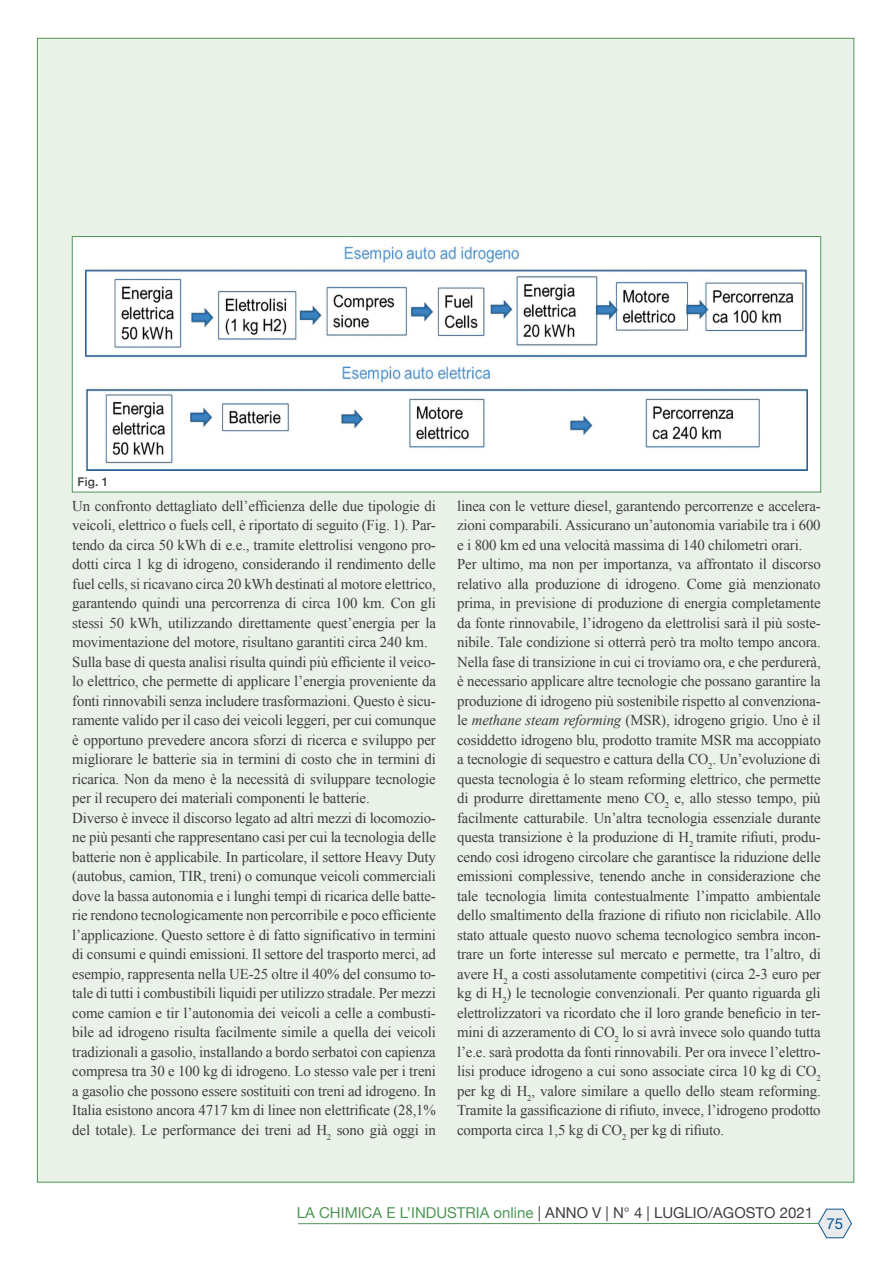
<style>
.page{position:relative;width:893px;height:1263px;background:#fff}
.page>*{position:absolute;margin:0;border:0;box-sizing:border-box;transform-origin:0 0}
.t1{font:15px/19.5px "Times New Roman";letter-spacing:-.01em;color:#3e3e3f;text-align:justify}
.t2{font:15px "Helvetica Neue";color:#3e3e3f}
.t3{font:15px "Helvetica Neue";color:#0b568e}
.Dida{font:500 12px "Helvetica Neue";color:#3e3e3f}
.s1{font-style:italic}
.s2{color:#4f9656}
</style>
<div class="page">
<svg style="left:818px;top:1209px;width:34px;height:29px"></svg>
<hr style="left:298px;top:1223px;width:520px;height:1px;background:#4f9656">
<div style="left:37px;top:38px;width:817px;height:1144px;background:#eaf1e8;border:1px solid #4f9656"></div>
<div style="left:72px;top:236px;width:749px;height:256px;background:#fff"></div>
<img style="left:85px;top:246px;width:723px;height:225px">
<div style="left:72px;top:236px;width:749px;height:256px;border:1px solid #4f9656"></div>
<p class="Dida" style="left:78px;top:472px;width:32px">Fig. 1</p>
<p class="t1" style="left:72px;top:496px;width:365px">Un confronto dettagliato dell’efficienza delle due tipologie di veicoli, elettrico o fuels cell, è riportato di seguito (Fig. 1). Par&shy;tendo da circa 50 kWh di e.e., tramite elettrolisi vengono pro&shy;dotti circa 1 kg di idrogeno, considerando il rendimento delle fuel cells, si ricavano circa 20 kWh destinati al motore elettrico, garantendo quindi una percorrenza di circa 100 km. Con gli stessi 50 kWh, utilizzando direttamente quest’energia per la movimentazione del motore, risultano garantiti circa 240 km.</p>
<p class="t1" style="left:72px;top:652px;width:365px">Sulla base di questa analisi risulta quindi più efficiente il veico&shy;lo elettrico, che permette di applicare l’energia proveniente da fonti rinnovabili senza includere trasformazioni. Questo è sicu&shy;ramente valido per il caso dei veicoli leggeri, per cui comunque è opportuno prevedere ancora sforzi di ricerca e sviluppo per migliorare le batterie sia in termini di costo che in termini di ricarica. Non da meno è la necessità di sviluppare tecnologie per il recupero dei materiali componenti le batterie.</p>
<p class="t1" style="left:72px;top:808px;width:365px">Diverso è invece il discorso legato ad altri mezzi di locomozio&shy;ne più pesanti che rappresentano casi per cui la tecnologia delle batterie non è applicabile. In particolare, il settore Heavy Duty (autobus, camion, TIR, treni) o comunque veicoli commerciali dove la bassa autonomia e i lunghi tempi di ricarica delle batte&shy;rie rendono tecnologicamente non percorribile e poco efficiente l’applicazione. Questo settore è di fatto significativo in termini di consumi e quindi emissioni. Il settore del trasporto merci, ad esempio, rappresenta nella UE-25 oltre il 40% del consumo to&shy;tale di tutti i combustibili liquidi per utilizzo stradale. Per mezzi come camion e tir l’autonomia dei veicoli a celle a combusti&shy;bile ad idrogeno risulta facilmente simile a quella dei veicoli tradizionali a gasolio, installando a bordo serbatoi con capienza compresa tra 30 e 100 kg di idrogeno. Lo stesso vale per i treni a gasolio che possono essere sostituiti con treni ad idrogeno. In Italia esistono ancora 4717 km di linee non elettrificate (28,1% del totale). Le performance dei treni ad H<sub>2</sub> sono già oggi in</p>
<p class="t1" style="left:457px;top:496px;width:365px">linea con le vetture diesel, garantendo percorrenze e accelera&shy;zioni comparabili. Assicurano un’autonomia variabile tra i 600 e i 800 km ed una velocità massima di 140 chilometri orari.</p>
<p class="t1" style="left:457px;top:554px;width:365px">Per ultimo, ma non per importanza, va affrontato il discorso relativo alla produzione di idrogeno. Come già menzionato prima, in previsione di produzione di energia completamente da fonte rinnovabile, l’idrogeno da elettrolisi sarà il più soste&shy;nibile. Tale condizione si otterrà però tra molto tempo ancora.<br>Nella fase di transizione in cui ci troviamo ora, e che perdurerà, è necessario applicare altre tecnologie che possano garantire la produzione di idrogeno più sostenibile rispetto al convenziona&shy;le <span class="s1">methane steam reforming</span> (MSR), idrogeno grigio. Uno è il cosiddetto idrogeno blu, prodotto tramite MSR ma accoppiato a tecnologie di sequestro e cattura della CO<sub>2</sub>. Un’evoluzione di questa tecnologia è lo steam reforming elettrico, che permette di produrre direttamente meno CO<sub>2</sub> e, allo stesso tempo, più facilmente catturabile. Un’altra tecnologia essenziale durante questa transizione è la produzione di H<sub>2</sub> tramite rifiuti, produ&shy;cendo così idrogeno circolare che garantisce la riduzione delle emissioni complessive, tenendo anche in considerazione che tale tecnologia limita contestualmente l’impatto ambientale dello smaltimento della frazione di rifiuto non riciclabile. Allo stato attuale questo nuovo schema tecnologico sembra incon&shy;trare un forte interesse sul mercato e permette, tra l’altro, di avere H<sub>2</sub> a costi assolutamente competitivi (circa 2-3 euro per kg di H<sub>2</sub>) le tecnologie convenzionali. Per quanto riguarda gli elettrolizzatori va ricordato che il loro grande beneficio in ter&shy;mini di azzeramento di CO<sub>2</sub> lo si avrà invece solo quando tutta l’e.e. sarà prodotta da fonti rinnovabili. Per ora invece l’elettro&shy;lisi produce idrogeno a cui sono associate circa 10 kg di CO<sub>2 </sub>per kg di H<sub>2</sub>, valore similare a quello dello steam reforming.<br>Tramite la gassificazione di rifiuto, invece, l’idrogeno prodotto comporta circa 1,5 kg di CO<sub>2</sub> per kg di rifiuto.</p>
<p class="t2" style="left:297px;top:1202px;width:518px"><span class="s2">LA CHIMICA E L’INDUSTRIA online</span> | ANNO V | N° 4 | LUGLIO/AGOSTO 2021</p>
<p class="t3" style="left:826px;top:1212px;width:18px">75</p>
</div>
